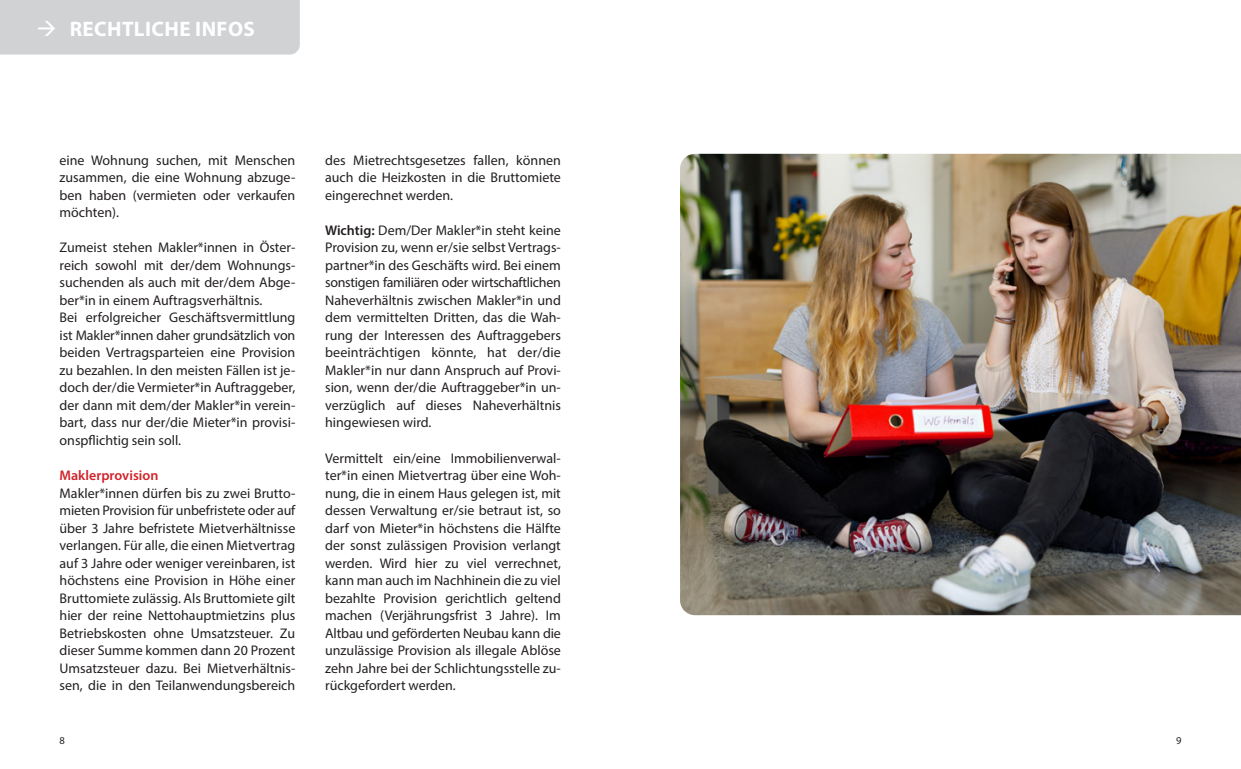
<style>
.page{position:relative;width:1241px;height:769px;background:#fff}
.page>*{position:absolute;margin:0;border:0;box-sizing:border-box;transform-origin:0 0}
.t1{font:700 21px "Myriad Pro";letter-spacing:.02em;color:#fff}
.t2{font:14px/17.5px "Myriad Pro";color:#231f20;text-align:justify}
.t3{font:600 14px "Myriad Pro";color:#d1232a}
.t4{font:10.5px "Myriad Pro";color:#231f20}
.s1{font-weight:600}
</style>
<div class="page">
<div style="left:0;top:0;width:300px;height:55px;background:#d1d2d4"></div>
<img style="left:680px;top:154px;width:560px;height:461px">
<h1 class="t1" style="left:36px;top:15px;width:220px">→ RECHTLICHE INFOS</h1>
<p class="t2" style="left:60px;top:151px;width:237px">eine Wohnung suchen, mit Menschen zusammen, die eine Wohnung abzuge&shy;ben haben (vermieten oder verkaufen möchten).</p>
<p class="t2" style="left:60px;top:239px;width:237px;text-align:left">Zumeist stehen Makler*innen in Öster&shy;reich sowohl mit der/dem Wohnungs&shy;suchenden als auch mit der/dem Abge&shy;ber*in in einem Auftragsverhältnis.<br>Bei erfolgreicher Geschäftsvermittlung ist Makler*innen daher grundsätzlich von beiden Vertragsparteien eine Provision zu bezahlen. In den meisten Fällen ist je&shy;doch der/die Vermieter*in Auftraggeber, der dann mit dem/der Makler*in verein&shy;bart, dass nur der/die Mieter*in provisi&shy;onspflichtig sein soll.</p>
<p class="t3" style="left:60px;top:466px;width:100px">Maklerprovision</p>
<p class="t2" style="left:60px;top:484px;width:237px">Makler*innen dürfen bis zu zwei Brutto&shy;mieten Provision für unbefristete oder auf über 3 Jahre befristete Mietverhältnisse verlangen. Für alle, die einen Mietvertrag auf 3 Jahre oder weniger vereinbaren, ist höchstens eine Provision in Höhe einer Bruttomiete zulässig. Als Bruttomiete gilt hier der reine Nettohauptmietzins plus Betriebskosten ohne Umsatzsteuer. Zu dieser Summe kommen dann 20 Prozent Umsatzsteuer dazu. Bei Mietverhältnis&shy;sen, die in den Teilanwendungsbereich</p>
<p class="t2" style="left:325px;top:151px;width:237px">des Mietrechtsgesetzes fallen, können auch die Heizkosten in die Bruttomiete eingerechnet werden.</p>
<p class="t2" style="left:325px;top:221px;width:237px"><span class="s1">Wichtig:</span> Dem/Der Makler*in steht keine Provision zu, wenn er/sie selbst Vertrags&shy;partner*in des Geschäfts wird. Bei einem sonstigen familiären oder wirtschaftlichen Naheverhältnis zwischen Makler*in und dem vermittelten Dritten, das die Wah&shy;rung der Interessen des Auftraggebers beeinträchtigen könnte, hat der/die Makler*in nur dann Anspruch auf Provi&shy;sion, wenn der/die Auftraggeber*in un&shy;verzüglich auf dieses Naheverhältnis hingewiesen wird.</p>
<p class="t2" style="left:325px;top:449px;width:237px">Vermittelt ein/eine Immobilienverwal&shy;ter*in einen Mietvertrag über eine Woh&shy;nung, die in einem Haus gelegen ist, mit dessen Verwaltung er/sie betraut ist, so darf von Mieter*in höchstens die Hälfte der sonst zulässigen Provision verlangt werden. Wird hier zu viel verrechnet, kann man auch im Nachhinein die zu viel bezahlte Provision gerichtlich geltend machen (Verjährungsfrist 3 Jahre). Im Altbau und geförderten Neubau kann die unzulässige Provision als illegale Ablöse zehn Jahre bei der Schlichtungsstelle zu&shy;rückgefordert werden.</p>
<p class="t4" style="left:60px;top:734px;width:7px">8</p>
<p class="t4" style="left:1175px;top:734px;width:7px">9</p>
</div>
